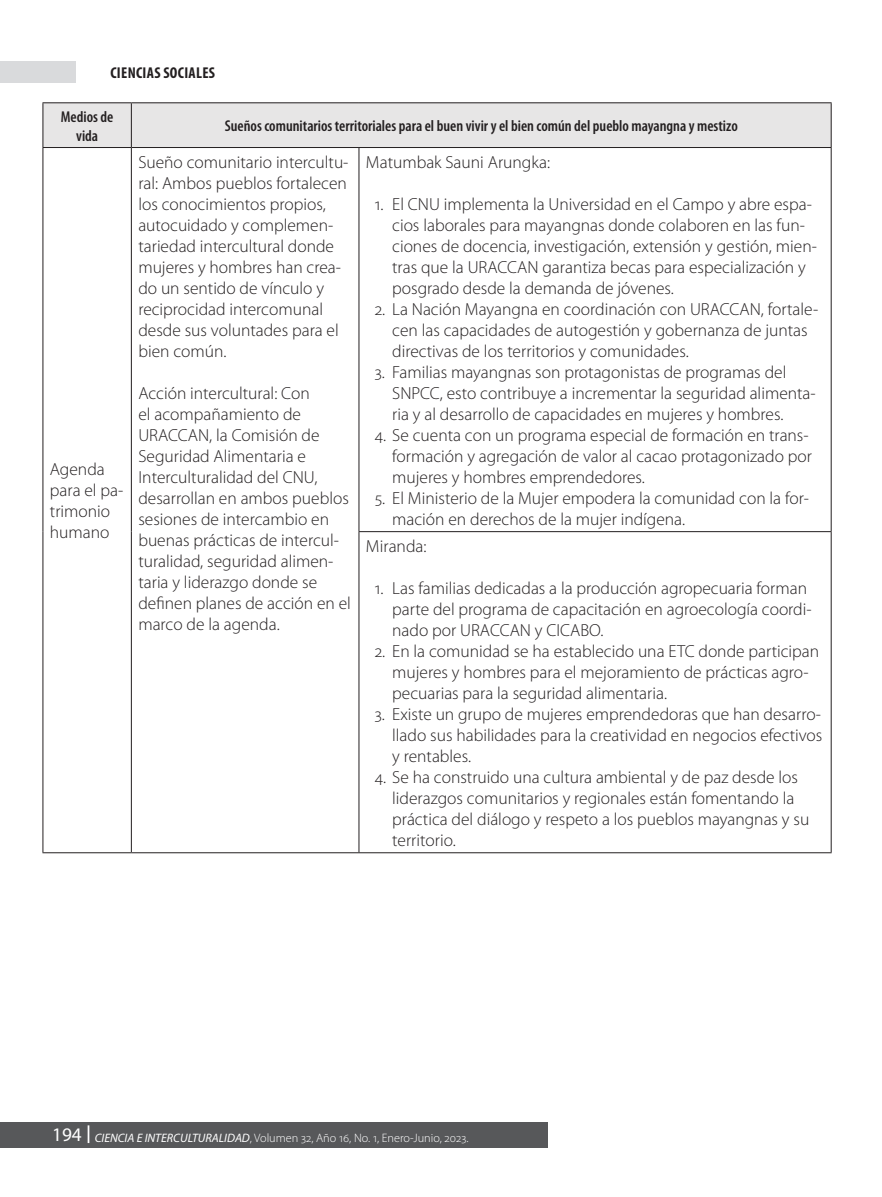
<style>
.page{position:relative;width:882px;height:1197px;background:#fff}
.page>*{position:absolute;margin:0;border:0;box-sizing:border-box;transform-origin:0 0}
.viñeta_tabla{font:300 17.5px/21px "Myriad Pro";color:#231f20}
.Tabla{font:300 17.5px/21px "Myriad Pro";color:#231f20}
.titulo_02_tabla{font:600 condensed 15.75px/18.9px "Myriad Pro";color:#231f20;text-align:center}
.t1{font:700 condensed 15.75px "Myriad Pro";letter-spacing:.02em;color:#231f20}
.t2{font:300 12.25px "Myriad Pro";color:#fff}
.s1{font-weight:400;font-size:19.25px}
.s2{font-weight:400;font-style:italic}
</style>
<div class="page">
<div style="left:0;top:1122px;width:548px;height:26px;background:#57585a"></div>
<div style="left:0;top:62px;width:76px;height:21px;background:#d9dadc"></div>
<svg style="left:88px;top:1125px;width:1px;height:18px"></svg>
<div style="left:43px;top:103px;width:788px;height:44px;background:#e7e6e6"></div>
<hr style="left:42px;top:102px;width:89px;height:1px;background:#231f20">
<hr style="left:42px;top:103px;width:1px;height:44px;background:#231f20">
<hr style="left:131px;top:102px;width:228px;height:1px;background:#231f20">
<hr style="left:131px;top:103px;width:1px;height:44px;background:#231f20">
<hr style="left:359px;top:102px;width:473px;height:1px;background:#231f20">
<hr style="left:831px;top:103px;width:1px;height:44px;background:#231f20">
<hr style="left:42px;top:147px;width:89px;height:1px;background:#231f20">
<hr style="left:42px;top:148px;width:1px;height:384px;background:#231f20">
<hr style="left:131px;top:147px;width:228px;height:1px;background:#231f20">
<hr style="left:131px;top:148px;width:1px;height:384px;background:#231f20">
<hr style="left:359px;top:147px;width:473px;height:1px;background:#231f20">
<hr style="left:359px;top:148px;width:1px;height:383px;background:#231f20">
<hr style="left:831px;top:148px;width:1px;height:383px;background:#231f20">
<hr style="left:42px;top:532px;width:1px;height:320px;background:#231f20">
<hr style="left:131px;top:532px;width:1px;height:320px;background:#231f20">
<hr style="left:359px;top:531px;width:473px;height:1px;background:#231f20">
<hr style="left:359px;top:532px;width:1px;height:320px;background:#231f20">
<hr style="left:831px;top:532px;width:1px;height:320px;background:#231f20">
<hr style="left:42px;top:852px;width:89px;height:1px;background:#231f20">
<hr style="left:131px;top:852px;width:228px;height:1px;background:#231f20">
<hr style="left:359px;top:852px;width:473px;height:1px;background:#231f20">
<p class="t1" style="left:110px;top:63px;width:106px">CIENCIAS SOCIALES</p>
<p class="titulo_02_tabla" style="left:61px;top:107px;width:54px">Medios de vida</p>
<p class="titulo_02_tabla" style="left:225px;top:117px;width:515px">Sueños comunitarios territoriales para el buen vivir y el bien común del pueblo mayangna y mestizo</p>
<p class="Tabla" style="left:50px;top:459px;width:75px">Agenda para el pa&shy;trimonio humano</p>
<p class="Tabla" style="left:138px;top:152px;width:212px">Sueño comunitario intercultu&shy;ral: Ambos pueblos fortalecen los conocimientos propios, autocuidado y complemen&shy;tariedad intercultural donde mujeres y hombres han crea&shy;do un sentido de vínculo y reciprocidad intercomunal desde sus voluntades para el bien común.</p>
<p class="Tabla" style="left:138px;top:383px;width:214px">Acción intercultural: Con<br>el acompañamiento de<br>URACCAN, la Comisión de<br>Seguridad Alimentaria e<br>Interculturalidad del CNU, desarrollan en ambos pueblos sesiones de intercambio en buenas prácticas de intercul&shy;turalidad, seguridad alimen&shy;taria y liderazgo donde se definen planes de acción en el marco de la agenda.</p>
<p class="Tabla" style="left:366px;top:152px;width:186px">Matumbak Sauni Arungka:</p>
<p class="viñeta_tabla" style="left:392px;top:194px;width:426px;text-indent:-18px">1. El CNU implementa la Universidad en el Campo y abre espa&shy;cios laborales para mayangnas donde colaboren en las fun&shy;ciones de docencia, investigación, extensión y gestión, mien&shy;tras que la URACCAN garantiza becas para especialización y posgrado desde la demanda de jóvenes.</p>
<p class="viñeta_tabla" style="left:392px;top:299px;width:428px;text-indent:-18px">2. La Nación Mayangna en coordinación con URACCAN, fortale&shy;cen las capacidades de autogestión y gobernanza de juntas directivas de los territorios y comunidades.</p>
<p class="viñeta_tabla" style="left:392px;top:362px;width:425px;text-indent:-18px">3. Familias mayangnas son protagonistas de programas del<br>SNPCC, esto contribuye a incrementar la seguridad alimenta&shy;ria y al desarrollo de capacidades en mujeres y hombres.</p>
<p class="viñeta_tabla" style="left:392px;top:425px;width:421px;text-indent:-18px">4. Se cuenta con un programa especial de formación en trans&shy;formación y agregación de valor al cacao protagonizado por mujeres y hombres emprendedores.</p>
<p class="viñeta_tabla" style="left:392px;top:488px;width:418px;text-indent:-18px">5. El Ministerio de la Mujer empodera la comunidad con la for&shy;mación en derechos de la mujer indígena.</p>
<p class="Tabla" style="left:366px;top:536px;width:62px">Miranda:</p>
<p class="viñeta_tabla" style="left:392px;top:578px;width:421px;text-indent:-18px">1. Las familias dedicadas a la producción agropecuaria forman parte del programa de capacitación en agroecología coordi&shy;nado por URACCAN y CICABO.</p>
<p class="viñeta_tabla" style="left:392px;top:641px;width:429px;text-indent:-18px">2. En la comunidad se ha establecido una ETC donde participan mujeres y hombres para el mejoramiento de prácticas agro&shy;pecuarias para la seguridad alimentaria.</p>
<p class="viñeta_tabla" style="left:392px;top:704px;width:432px;text-align:justify;text-indent:-18px">3. Existe un grupo de mujeres emprendedoras que han desarro&shy;llado sus habilidades para la creatividad en negocios efectivos y rentables.</p>
<p class="viñeta_tabla" style="left:392px;top:767px;width:419px;text-indent:-18px">4. Se ha construido una cultura ambiental y de paz desde los liderazgos comunitarios y regionales están fomentando la práctica del diálogo y respeto a los pueblos mayangnas y su territorio.</p>
<p class="t2" style="left:52px;top:1131px;width:418px"><span class="s1">194</span> <span class="s2">CIENCIA E INTERCULTURALIDAD</span>, Volumen 32, Año 16, No. 1, Enero-Junio, 2023.</p>
</div>
